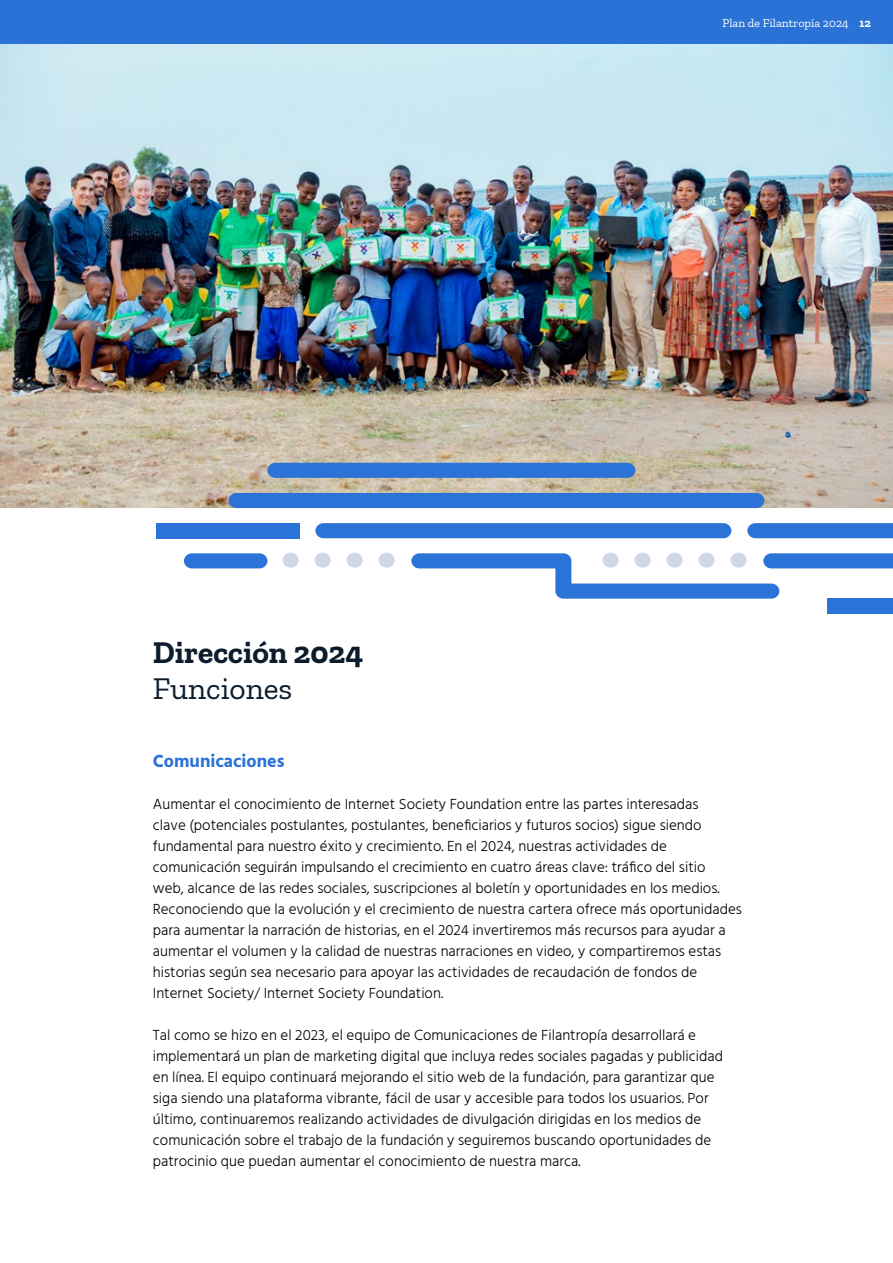
<style>
.page{position:relative;width:893px;height:1263px;background:#fff}
.page>*{position:absolute;margin:0;border:0;box-sizing:border-box;transform-origin:0 0}
.t1{font:700 31.5px "Zilla Slab";color:#0c1c2c}
.t2{font:31.5px "Zilla Slab";color:#0c1c2c}
.t3{font:700 18px "Hind";color:#2b72d6}
.t4{font:300 15px/21px "Hind";color:#000}
.t5{font:12px "Zilla Slab";color:#fff}
.s1{font-weight:700}
</style>
<div class="page">
<div style="left:0;top:0;width:893px;height:45px;background:#2b72d6"></div>
<img style="left:0;top:45px;width:893px;height:463px">
<svg style="left:267px;top:463px;width:368px;height:15px;background:#2d74d5"></svg>
<svg style="left:747px;top:523px;width:146px;height:15px;background:#3076d6"></svg>
<svg style="left:315px;top:523px;width:416px;height:15px;background:#2e75d6"></svg>
<div style="left:156px;top:523px;width:143px;height:15px;background:#2b73d6"></div>
<div style="left:228px;top:493px;width:536px;height:15px;background:#2b73d6"></div>
<div style="left:827px;top:599px;width:66px;height:15px;background:#2b73d6"></div>
<svg style="left:184px;top:553px;width:83px;height:15px"></svg>
<svg style="left:411px;top:553px;width:482px;height:46px"></svg>
<svg style="left:283px;top:553px;width:112px;height:15px"></svg>
<h1 class="t1" style="left:153px;top:634px;width:212px">Dirección 2024</h1>
<h1 class="t2" style="left:153px;top:671px;width:141px">Funciones</h1>
<p class="t5" style="left:722px;top:16px;width:150px">Plan de Filantropía 2024 <span class="s1">12</span></p>
<p class="t3" style="left:153px;top:750px;width:133px">Comunicaciones</p>
<p class="t4" style="left:153px;top:794px;width:591px">Aumentar el conocimiento de Internet Society Foundation entre las partes interesadas<br>clave (potenciales postulantes, postulantes, beneficiarios y futuros socios) sigue siendo fundamental para nuestro éxito y crecimiento. En el 2024, nuestras actividades de comunicación seguirán impulsando el crecimiento en cuatro áreas clave: tráfico del sitio<br>web, alcance de las redes sociales, suscripciones al boletín y oportunidades en los medios.<br>Reconociendo que la evolución y el crecimiento de nuestra cartera ofrece más oportunidades para aumentar la narración de historias, en el 2024 invertiremos más recursos para ayudar a aumentar el volumen y la calidad de nuestras narraciones en video, y compartiremos estas historias según sea necesario para apoyar las actividades de recaudación de fondos de Internet Society/ Internet Society Foundation.</p>
<p class="t4" style="left:153px;top:1025px;width:572px">Tal como se hizo en el 2023, el equipo de Comunicaciones de Filantropía desarrollará e implementará un plan de marketing digital que incluya redes sociales pagadas y publicidad en línea. El equipo continuará mejorando el sitio web de la fundación, para garantizar que siga siendo una plataforma vibrante, fácil de usar y accesible para todos los usuarios. Por último, continuaremos realizando actividades de divulgación dirigidas en los medios de comunicación sobre el trabajo de la fundación y seguiremos buscando oportunidades de patrocinio que puedan aumentar el conocimiento de nuestra marca.</p>
</div>
